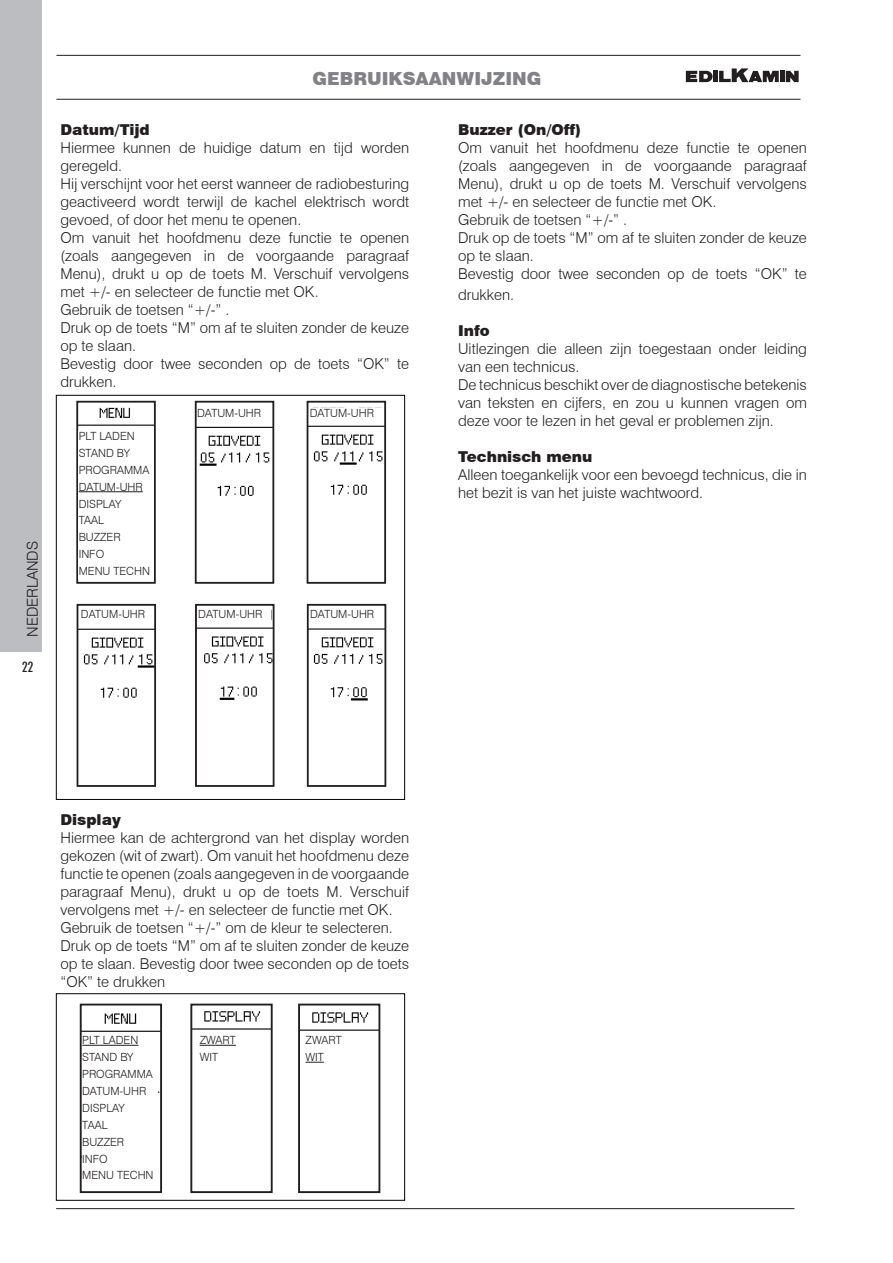
<style>
.page{position:relative;width:893px;height:1263px;background:#fff}
.page>*{position:absolute;margin:0;border:0;box-sizing:border-box;transform-origin:0 0}
.t1{font:900 18px "Swiss 721 BT";color:#808285}
.t2{font:300 15px/18px "Swiss 721 BT";color:#231f20}
.t3{font:900 15px "Swiss 721 BT";color:#231f20}
.t4{font:500 condensed 14.25px "Futura BT";color:#231f20}
.t5{font:300 11.25px/17px "Swiss 721 BT";color:#231f20}
</style>
<div class="page">
<div style="left:0;top:0;width:42px;height:652px;background:#bcbdc0"></div>
<hr style="left:56px;top:1208px;width:738px;height:1px;background:#231f20">
<div style="left:56px;top:395px;width:349px;height:405px;border:1px solid #000"></div>
<img style="left:79px;top:407px;width:74px;height:19px">
<div style="left:76px;top:401px;width:80px;height:183px;border:2px solid #231f20"></div>
<img style="left:310px;top:407px;width:73px;height:88px">
<div style="left:307px;top:401px;width:79px;height:183px;border:2px solid #231f20"></div>
<img style="left:198px;top:426px;width:73px;height:70px">
<div style="left:195px;top:401px;width:79px;height:183px;border:2px solid #231f20"></div>
<img style="left:80px;top:628px;width:73px;height:70px">
<div style="left:77px;top:604px;width:79px;height:183px;border:2px solid #231f20"></div>
<img style="left:310px;top:628px;width:73px;height:73px">
<div style="left:307px;top:604px;width:79px;height:183px;border:2px solid #231f20"></div>
<img style="left:198px;top:609px;width:74px;height:91px">
<div style="left:195px;top:604px;width:80px;height:183px;border:2px solid #231f20"></div>
<div style="left:56px;top:993px;width:349px;height:207px;border:1px solid #000"></div>
<img style="left:83px;top:1013px;width:76px;height:80px">
<div style="left:80px;top:1004px;width:82px;height:189px;border:2px solid #231f20"></div>
<img style="left:301px;top:1012px;width:76px;height:51px">
<div style="left:298px;top:1004px;width:82px;height:189px;border:2px solid #231f20"></div>
<img style="left:193px;top:1011px;width:77px;height:35px">
<div style="left:190px;top:1004px;width:83px;height:189px;border:2px solid #231f20"></div>
<hr style="left:56px;top:55px;width:744px;height:1px;background:#231f20">
<hr style="left:56px;top:99px;width:744px;height:1px;background:#231f20">
<hr style="left:780px;top:71px;width:4px;height:11px;background:#231f20">
<div style="left:713px;top:71px;width:5px;height:11px;background:#231f20"></div>
<svg style="left:686px;top:71px;width:27px;height:11px"></svg>
<svg style="left:719px;top:68px;width:60px;height:14px"></svg>
<svg style="left:786px;top:71px;width:13px;height:11px"></svg>
<div style="left:79px;top:431px;width:75px;height:148px;background:#fff"></div>
<hr style="left:79px;top:491px;width:64px;height:1px;background:#231f20">
<div style="left:82px;top:1035px;width:75px;height:154px;background:#fff"></div>
<hr style="left:82px;top:1045px;width:56px;height:1px;background:#231f20">
<div style="left:197px;top:409px;width:73px;height:14px;background:#fff"></div>
<div style="left:310px;top:409px;width:73px;height:14px;background:#fff"></div>
<div style="left:81px;top:610px;width:73px;height:14px;background:#fff"></div>
<div style="left:198px;top:610px;width:73px;height:14px;background:#fff"></div>
<div style="left:200px;top:1035px;width:69px;height:38px;background:#fff"></div>
<hr style="left:200px;top:1045px;width:36px;height:1px;background:#231f20">
<div style="left:306px;top:1035px;width:69px;height:38px;background:#fff"></div>
<svg style="left:306px;top:1062px;width:18px;height:1px"></svg>
<p class="t2" style="left:24px;top:637px;width:98px;rotate:-90deg">NEDERLANDS</p>
<p class="t4" style="left:22px;top:658px;width:12px">22</p>
<p class="t1" style="left:312px;top:68px;width:231px">GEBRUIKSAANWIJZING</p>
<p class="t3" style="left:60px;top:120px;width:91px">Datum/Tijd</p>
<p class="t2" style="left:60px;top:138px;width:350px">Hiermee kunnen de huidige datum en tijd worden geregeld.<br>Hij verschijnt voor het eerst wanneer de radiobesturing geactiveerd wordt terwijl de kachel elektrisch wordt gevoed, of door het menu te openen.<br>Om vanuit het hoofdmenu deze functie te openen (zoals aangegeven in de voorgaande paragraaf Menu), drukt u op de toets M. Verschuif vervolgens met +/- en selecteer de functie met OK.<br>Gebruik de toetsen “+/-” .<br>Druk op de toets “M” om af te sluiten zonder de keuze op te slaan.<br>Bevestig door twee seconden op de toets “OK” te drukken.</p>
<p class="t5" style="left:79px;top:427px;width:73px">PLT LADEN<br>STAND BY<br>PROGRAMMA<br>DATUM-UHR<br>DISPLAY<br>TAAL<br>BUZZER<br>INFO<br>MENU TECHN</p>
<p class="t5" style="left:197px;top:405px;width:66px">DATUM-UHR</p>
<p class="t5" style="left:310px;top:405px;width:66px">DATUM-UHR</p>
<p class="t5" style="left:81px;top:606px;width:66px">DATUM-UHR</p>
<p class="t5" style="left:198px;top:606px;width:66px">DATUM-UHR</p>
<p class="t5" style="left:310px;top:606px;width:66px">DATUM-UHR</p>
<p class="t3" style="left:458px;top:120px;width:125px">Buzzer (On/Off)</p>
<p class="t2" style="left:458px;top:138px;width:350px">Om vanuit het hoofdmenu deze functie te openen (zoals aangegeven in de voorgaande paragraaf Menu), drukt u op de toets M. Verschuif vervolgens met +/- en selecteer de functie met OK.<br>Gebruik de toetsen “+/-” .<br>Druk op de toets “M” om af te sluiten zonder de keuze op te slaan.<br>Bevestig door twee seconden op de toets “OK” te</p>
<p class="t2" style="left:458px;top:285px;width:57px">drukken.</p>
<p class="t3" style="left:458px;top:321px;width:33px">Info</p>
<p class="t2" style="left:458px;top:339px;width:350px">Uitlezingen die alleen zijn toegestaan onder leiding van een technicus.<br>De technicus beschikt over de diagnostische betekenis van teksten en cijfers, en zou u kunnen vragen om deze voor te lezen in het geval er problemen zijn.</p>
<p class="t3" style="left:458px;top:447px;width:136px">Technisch menu</p>
<p class="t2" style="left:458px;top:465px;width:350px">Alleen toegankelijk voor een bevoegd technicus, die in het bezit is van het juiste wachtwoord.</p>
<p class="t3" style="left:60px;top:810px;width:62px">Display</p>
<p class="t2" style="left:60px;top:828px;width:350px">Hiermee kan de achtergrond van het display worden gekozen (wit of zwart). Om vanuit het hoofdmenu deze functie te openen (zoals aangegeven in de voorgaande paragraaf Menu), drukt u op de toets M. Verschuif vervolgens met +/- en selecteer de functie met OK.<br>Gebruik de toetsen “+/-” om de kleur te selecteren.<br>Druk op de toets “M” om af te sluiten zonder de keuze op te slaan. Bevestig door twee seconden op de toets “OK” te drukken</p>
<p class="t5" style="left:82px;top:1031px;width:73px">PLT LADEN<br>STAND BY<br>PROGRAMMA<br>DATUM-UHR<br>DISPLAY<br>TAAL<br>BUZZER<br>INFO<br>MENU TECHN</p>
<p class="t5" style="left:200px;top:1031px;width:38px">ZWART<br>WIT</p>
<p class="t5" style="left:306px;top:1031px;width:38px">ZWART<br>WIT</p>
</div>
